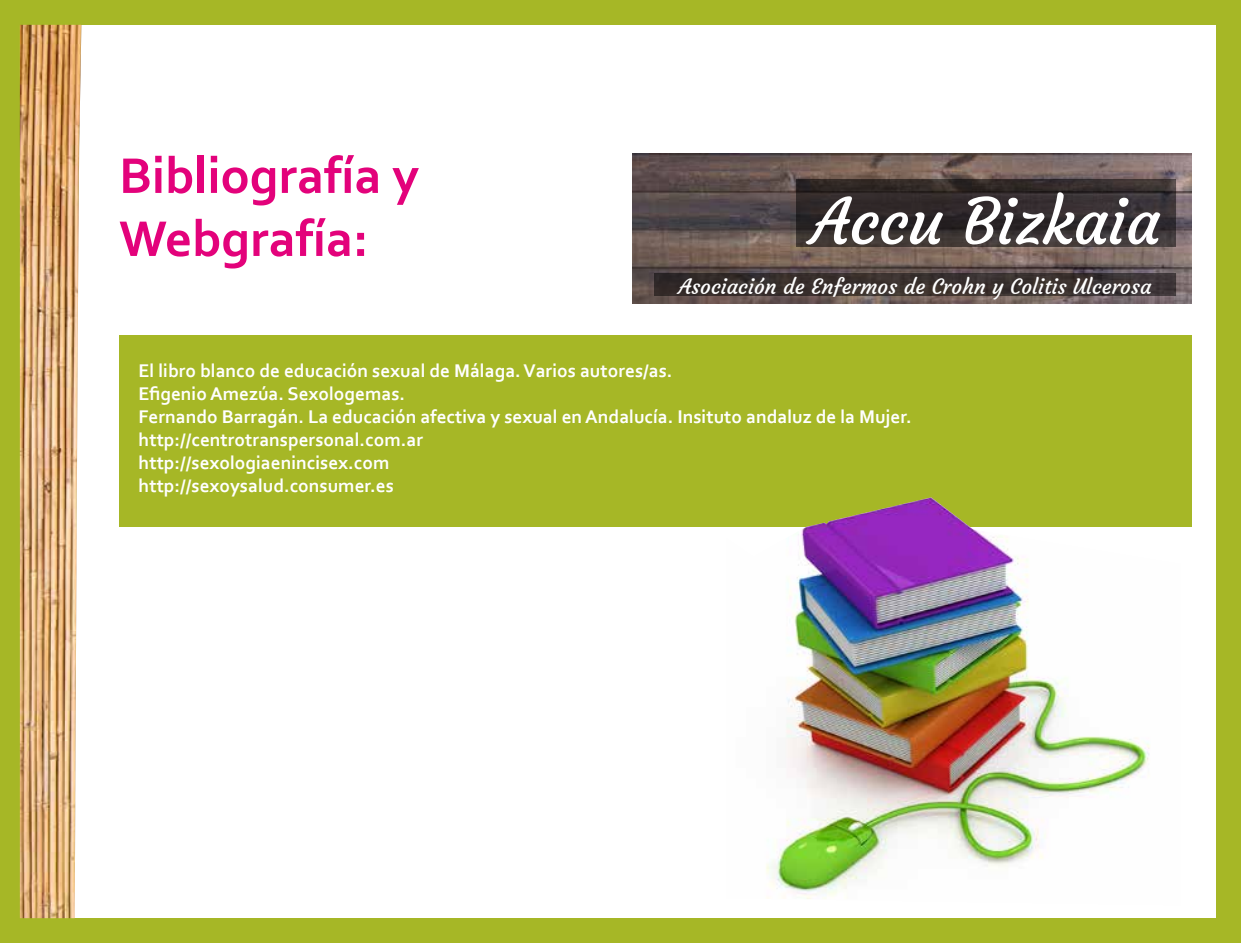
<style>
.page{position:relative;width:1241px;height:943px;background:#fff}
.page>*{position:absolute;margin:0;border:0;box-sizing:border-box;transform-origin:0 0}
.t1{font:63px "Courgette";color:#fff}
.t2{font:700 52.5px/63px "Corbel";color:#e3027b}
.t3{font:21px "Courgette";color:#fff}
.t4{font:700 19.25px/23.1px "Corbel";color:#fff}
</style>
<div class="page">
<div style="left:0;top:0;width:1240px;height:25px;background:#a6b726"></div>
<div style="left:0;top:918px;width:1240px;height:25px;background:#a6b726"></div>
<div style="left:0;top:0;width:25px;height:943px;background:#a6b726"></div>
<div style="left:1215px;top:0;width:25px;height:943px;background:#a6b726"></div>
<img style="left:20px;top:25px;width:61px;height:893px">
<img style="left:632px;top:154px;width:559px;height:149px">
<svg style="left:654px;top:273px;width:521px;height:22px;background:#382f2e"></svg>
<svg style="left:795px;top:180px;width:380px;height:67px;background:#342d2e"></svg>
<div style="left:119px;top:335px;width:1072px;height:191px;background:#a6b726"></div>
<img style="left:726px;top:497px;width:454px;height:402px">
<h2 class="t2" style="left:119px;top:143px;width:301px">Bibliografía y<br>Webgrafía:</h2>
<h1 class="t1" style="left:810px;top:182px;width:351px">Accu Bizkaia</h1>
<p class="t3" style="left:678px;top:274px;width:474px">Asociación de Enfermos de Crohn y Colitis Ulcerosa</p>
<p class="t4" style="left:138px;top:358px;width:774px">El libro blanco de educación sexual de Málaga. Varios autores/as.<br>Efigenio Amezúa. Sexologemas.<br>Fernando Barragán. La educación afectiva y sexual en Andalucía. Insituto andaluz de la Mujer. http://centrotranspersonal.com.ar<br>http://sexologiaenincisex.com<br>http://sexoysalud.consumer.es</p>
</div>
